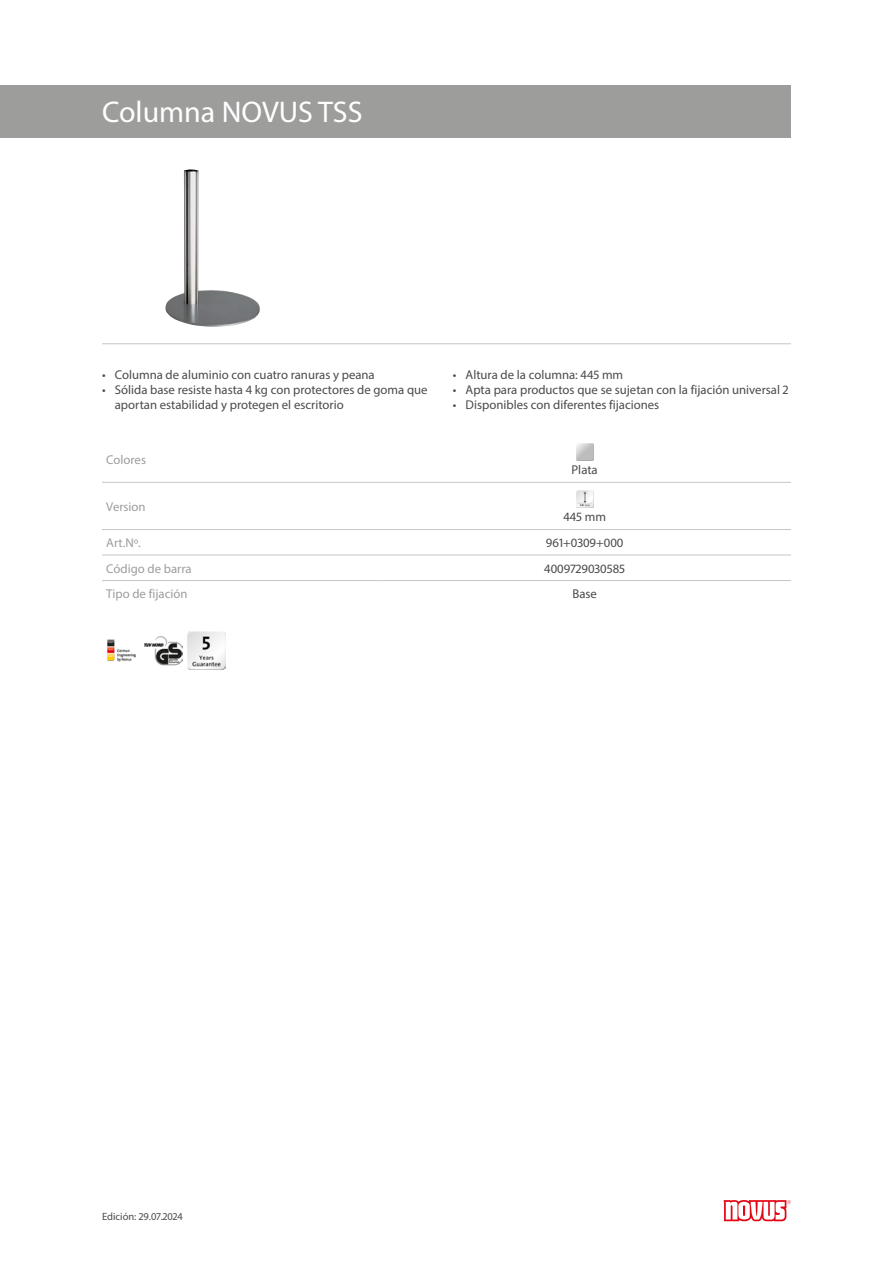
<style>
.page{position:relative;width:893px;height:1263px;background:#fff}
.page>*{position:absolute;margin:0;border:0;box-sizing:border-box;transform-origin:0 0}
.Produktname{font:30px "Myriad Pro";color:#fff}
.Produkttabelle_Zentr{font:12.75px/15.3px "Myriad Pro";color:#4a4a49}
.Produkttabelle_Links{font:12.75px "Myriad Pro";color:#9d9d9c}
.Farbildtext{font:12.75px "Myriad Pro";color:#4a4a49}
.t1{font:10.5px "Myriad Pro";color:#4a4a49}
</style>
<div class="page">
<img style="left:165px;top:169px;width:95px;height:158px">
<hr style="left:102px;top:343px;width:689px;height:1px;background:#c6c6c6">
<img style="left:107px;top:639px;width:29px;height:23px">
<img style="left:145px;top:636px;width:38px;height:30px">
<img style="left:187px;top:632px;width:38px;height:38px">
<svg style="left:724px;top:1200px;width:67px;height:21px"></svg>
<div style="left:0;top:85px;width:791px;height:53px;background:#9d9d9c"></div>
<hr style="left:102px;top:482px;width:276px;height:1px;background:#c6c6c6">
<hr style="left:378px;top:482px;width:413px;height:1px;background:#c6c6c6">
<hr style="left:102px;top:529px;width:276px;height:1px;background:#c6c6c6">
<hr style="left:378px;top:529px;width:413px;height:1px;background:#c6c6c6">
<hr style="left:102px;top:555px;width:276px;height:1px;background:#c6c6c6">
<hr style="left:378px;top:555px;width:413px;height:1px;background:#c6c6c6">
<hr style="left:102px;top:580px;width:276px;height:1px;background:#c6c6c6">
<hr style="left:378px;top:580px;width:413px;height:1px;background:#c6c6c6">
<img style="left:576px;top:444px;width:17px;height:17px">
<img style="left:576px;top:491px;width:17px;height:17px">
<p class="Produktname" style="left:102px;top:94px;width:262px">Columna NOVUS TSS</p>
<p class="Produkttabelle_Zentr" style="left:102px;top:367px;width:274px">• Columna de aluminio con cuatro ranuras y peana</p>
<p class="Produkttabelle_Zentr" style="left:115px;top:382px;width:314px;text-indent:-13px">• Sólida base resiste hasta 4 kg con protectores de goma que aportan estabilidad y protegen el escritorio</p>
<p class="Produkttabelle_Links" style="left:106px;top:451px;width:41px">Colores</p>
<p class="Produkttabelle_Links" style="left:106px;top:499px;width:41px">Version</p>
<p class="Produkttabelle_Zentr" style="left:453px;top:367px;width:172px">• Altura de la columna: 445 mm</p>
<p class="Produkttabelle_Zentr" style="left:453px;top:382px;width:337px">• Apta para productos que se sujetan con la fijación universal 2</p>
<p class="Produkttabelle_Zentr" style="left:453px;top:397px;width:208px">• Disponibles con diferentes fijaciones</p>
<p class="Farbildtext" style="left:572px;top:462px;width:28px">Plata</p>
<p class="Farbildtext" style="left:563px;top:509px;width:44px">445 mm</p>
<p class="Produkttabelle_Links" style="left:106px;top:535px;width:36px">Art.Nº.</p>
<p class="Produkttabelle_Zentr" style="left:546px;top:535px;width:79px">961+0309+000</p>
<p class="Produkttabelle_Links" style="left:106px;top:560px;width:87px">Código de barra</p>
<p class="Produkttabelle_Zentr" style="left:544px;top:560px;width:82px">4009729030585</p>
<p class="Produkttabelle_Links" style="left:106px;top:586px;width:83px">Tipo de fijación</p>
<p class="Produkttabelle_Zentr" style="left:572px;top:586px;width:26px">Base</p>
<p class="t1" style="left:102px;top:1210px;width:82px">Edición: 29.07.2024</p>
</div>
